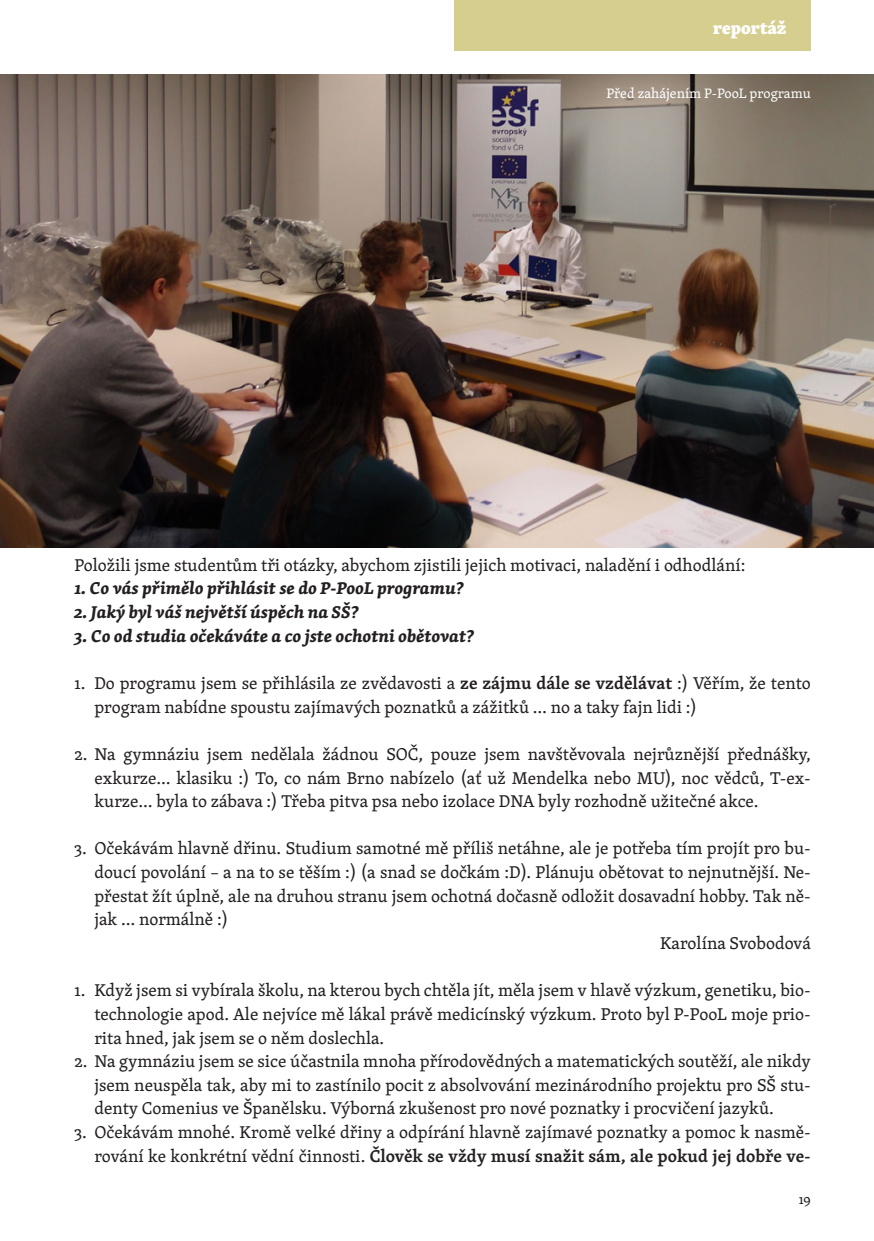
<style>
.page{position:relative;width:874px;height:1241px;background:#fff}
.page>*{position:absolute;margin:0;border:0;box-sizing:border-box;transform-origin:0 0}
.odpověď{font:17.5px/23.6px "Skolar Latin Pro";color:#231f20;text-align:justify}
.otázka{font:italic 700 17.5px "Skolar Latin Pro";color:#231f20}
.text{font:17.5px "Skolar Latin Pro";color:#231f20}
.ZÁLOŽKA{font:700 expanded 17.5px "Skolar Latin Pro";color:#fff}
.popisobrázku{font:14px "Skolar Latin Pro";color:#fff}
.t1{font:14px "Skolar Latin Pro";color:#231f20}
.s1{font-weight:600}
</style>
<div class="page">
<img style="left:0;top:74px;width:873px;height:473px">
<div style="left:454px;top:0;width:356px;height:51px;background:#d5ce8e"></div>
<p class="ZÁLOŽKA" style="left:712px;top:14px;width:74px">reportáž</p>
<p class="popisobrázku" style="left:606px;top:83px;width:206px">Před zahájením P-PooL programu</p>
<p class="text" style="left:74px;top:551px;width:672px">Položili jsme studentům tři otázky, abychom zjistili jejich motivaci, naladění i odhodlání:</p>
<p class="otázka" style="left:74px;top:574px;width:390px">1. Co vás přimělo přihlásit se do P-PooL programu?</p>
<p class="otázka" style="left:74px;top:597px;width:285px">2. Jaký byl váš největší úspěch na SŠ?</p>
<p class="otázka" style="left:74px;top:621px;width:401px">3. Co od studia očekáváte a co jste ochotni obětovat?</p>
<p class="odpověď" style="left:94px;top:670px;width:717px;text-indent:-20px">1. Do programu jsem se přihlásila ze zvědavosti a <span class="s1">ze zájmu dále se vzdělávat</span> :) Věřím, že tento program nabídne spoustu zajímavých poznatků a zážitků … no a taky fajn lidi :)</p>
<p class="odpověď" style="left:94px;top:741px;width:717px;text-indent:-20px">2. Na gymnáziu jsem nedělala žádnou SOČ, pouze jsem navštěvovala nejrůznější přednášky, exkurze… klasiku :) To, co nám Brno nabízelo (ať už Mendelka nebo MU), noc vědců, T-ex&shy;kurze… byla to zábava :) Třeba pitva psa nebo izolace DNA byly rozhodně užitečné akce.</p>
<p class="odpověď" style="left:94px;top:836px;width:717px;text-indent:-20px">3. Očekávám hlavně dřinu. Studium samotné mě příliš netáhne, ale je potřeba tím projít pro bu&shy;doucí povolání – a na to se těším :) (a snad se dočkám :D). Plánuju obětovat to nejnutnější. Ne&shy;přestat žít úplně, ale na druhou stranu jsem ochotná dočasně odložit dosavadní hobby. Tak ně&shy;jak … normálně :)</p>
<p class="text" style="left:659px;top:929px;width:152px">Karolína Svobodová</p>
<p class="odpověď" style="left:94px;top:977px;width:717px;text-indent:-20px">1. Když jsem si vybírala školu, na kterou bych chtěla jít, měla jsem v hlavě výzkum, genetiku, bio&shy;technologie apod. Ale nejvíce mě lákal právě medicínský výzkum. Proto byl P-PooL moje prio&shy;rita hned, jak jsem se o něm doslechla.</p>
<p class="odpověď" style="left:94px;top:1048px;width:717px;text-indent:-20px">2. Na gymnáziu jsem se sice účastnila mnoha přírodovědných a matematických soutěží, ale nikdy jsem neuspěla tak, aby mi to zastínilo pocit z absolvování mezinárodního projektu pro SŠ stu&shy;denty Comenius ve Španělsku. Výborná zkušenost pro nové poznatky i procvičení jazyků.</p>
<p class="odpověď" style="left:74px;top:1119px;width:737px;text-align:right">3. Očekávám mnohé. Kromě velké dřiny a odpírání hlavně zajímavé poznatky a pomoc k nasmě&shy;rování ke konkrétní vědní činnosti. <span class="s1">Člověk se vždy musí snažit sám, ale pokud jej dobře ve-</span></p>
<p class="t1" style="left:798px;top:1188px;width:14px">19</p>
</div>
